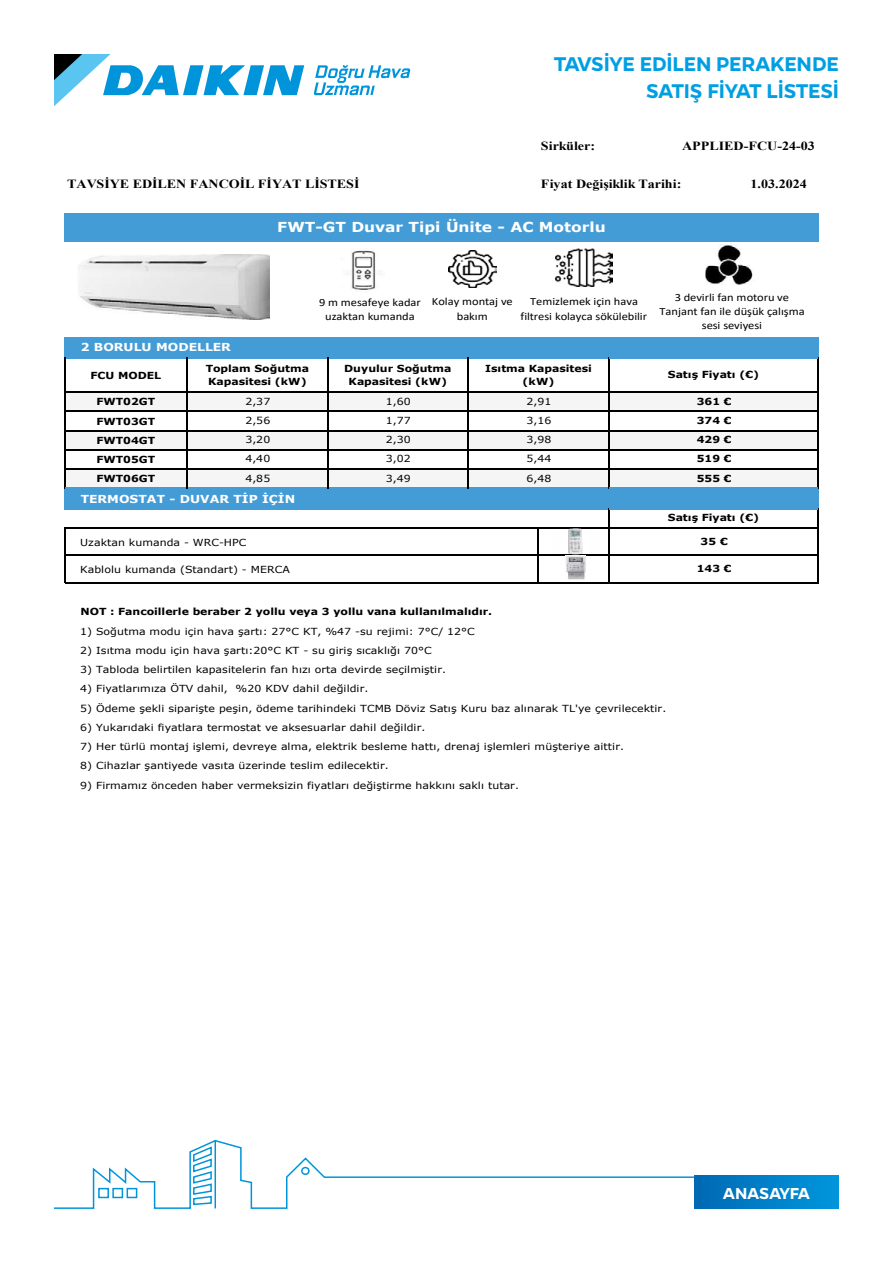
<style>
.page{position:relative;width:893px;height:1263px;background:#fff}
.page>*{position:absolute;margin:0;border:0;box-sizing:border-box;transform-origin:0 0}
.t1{font:600 22.5px/27px "Gentona";letter-spacing:-.02em;color:#009fe3;text-align:right}
.t2{font:600 18px "Gentona";letter-spacing:-.025em;color:#fff}
.t3{font:700 13.8px "Verdana";color:#fff;scale:1.13 1}
.t4{font:700 12.45px "Times New Roman";color:#000;scale:1.13 1}
.t5{font:11.1px/14px "Calibri";letter-spacing:-.005em;color:#000;text-align:center;scale:1.13 1}
.t6{font:700 10.95px "Verdana";color:#fff;scale:1.13 1}
.t7{font:9.75px "Verdana";letter-spacing:.005em;color:#000;scale:1.13 1}
.t8{font:700 9.75px/19.2px "Verdana";color:#000;text-align:center;scale:1.13 1}
</style>
<div class="page">
<div style="left:694px;top:1176px;width:145px;height:33px;background:linear-gradient(to right,#0069b3,#0097dc)"></div>
<svg style="left:54px;top:1140px;width:642px;height:69px"></svg>
<svg style="left:314px;top:65px;width:96px;height:30px"></svg>
<svg style="left:54px;top:54px;width:250px;height:52px"></svg>
<div style="left:65px;top:214px;width:753px;height:28px;background:#449cd7"></div>
<div style="left:65px;top:337px;width:753px;height:21px;background:#449cd7"></div>
<div style="left:65px;top:392px;width:753px;height:19px;background:#f5f5f5"></div>
<div style="left:65px;top:430px;width:753px;height:20px;background:#f5f5f5"></div>
<div style="left:65px;top:469px;width:753px;height:19px;background:#f5f5f5"></div>
<div style="left:65px;top:488px;width:753px;height:21px;background:#449cd7"></div>
<svg style="left:64px;top:213px;width:1px;height:29px"></svg>
<hr style="left:817px;top:215px;width:2px;height:27px;background:#449cd7">
<svg style="left:64px;top:337px;width:1px;height:20px"></svg>
<hr style="left:65px;top:357px;width:121px;height:2px;background:#449cd7">
<hr style="left:188px;top:357px;width:139px;height:2px;background:#449cd7">
<hr style="left:328px;top:357px;width:139px;height:2px;background:#449cd7">
<hr style="left:469px;top:357px;width:139px;height:2px;background:#449cd7">
<svg style="left:818px;top:338px;width:1px;height:19px"></svg>
<hr style="left:64px;top:357px;width:1px;height:34px;background:#000">
<hr style="left:186px;top:357px;width:2px;height:34px;background:#000">
<hr style="left:327px;top:357px;width:1px;height:34px;background:#000">
<hr style="left:64px;top:391px;width:1px;height:98px;background:#000">
<hr style="left:817px;top:357px;width:2px;height:132px;background:#000">
<hr style="left:65px;top:508px;width:543px;height:2px;background:#449cd7">
<hr style="left:608px;top:357px;width:1px;height:132px;background:#000">
<svg style="left:818px;top:489px;width:1px;height:19px"></svg>
<svg style="left:64px;top:489px;width:1px;height:21px"></svg>
<hr style="left:65px;top:527px;width:473px;height:2px;background:#000">
<hr style="left:65px;top:555px;width:473px;height:1px;background:#000">
<hr style="left:65px;top:582px;width:473px;height:1px;background:#000">
<hr style="left:64px;top:527px;width:1px;height:56px;background:#000">
<hr style="left:817px;top:508px;width:2px;height:75px;background:#000">
<hr style="left:186px;top:393px;width:2px;height:96px;background:#000">
<hr style="left:327px;top:393px;width:1px;height:96px;background:#000">
<hr style="left:467px;top:357px;width:2px;height:132px;background:#000">
<hr style="left:608px;top:508px;width:1px;height:75px;background:#000">
<hr style="left:538px;top:527px;width:1px;height:55px;background:#000">
<hr style="left:65px;top:213px;width:754px;height:2px;background:#449cd7">
<hr style="left:65px;top:337px;width:754px;height:1px;background:#449cd7">
<hr style="left:609px;top:357px;width:208px;height:2px;background:#449cd7">
<hr style="left:65px;top:391px;width:754px;height:2px;background:#000">
<hr style="left:65px;top:411px;width:754px;height:1px;background:#000">
<hr style="left:65px;top:430px;width:754px;height:1px;background:#000">
<hr style="left:65px;top:449px;width:754px;height:2px;background:#000">
<hr style="left:65px;top:468px;width:754px;height:2px;background:#000">
<hr style="left:609px;top:508px;width:208px;height:2px;background:#449cd7">
<hr style="left:539px;top:527px;width:280px;height:2px;background:#000">
<hr style="left:539px;top:555px;width:280px;height:1px;background:#000">
<hr style="left:538px;top:582px;width:281px;height:1px;background:#000">
<img style="left:78px;top:254px;width:191px;height:66px">
<img style="left:705px;top:245px;width:48px;height:40px">
<img style="left:555px;top:249px;width:58px;height:37px">
<img style="left:351px;top:250px;width:25px;height:40px">
<img style="left:448px;top:250px;width:48px;height:37px">
<img style="left:566px;top:556px;width:20px;height:23px">
<img style="left:551px;top:528px;width:49px;height:27px">
<h1 class="t1" style="left:554px;top:50px;width:287px">TAVSİYE EDİLEN PERAKENDE<br>SATIŞ FİYAT LİSTESİ</h1>
<p class="t4" style="left:541px;top:137px;width:49px">Sirküler:</p>
<p class="t4" style="left:682px;top:137px;width:119px">APPLIED-FCU-24-03</p>
<p class="t4" style="left:67px;top:175px;width:260px">TAVSİYE EDİLEN FANCOİL FİYAT LİSTESİ</p>
<p class="t4" style="left:541px;top:175px;width:126px">Fiyat Değişiklik Tarihi:</p>
<p class="t4" style="left:751px;top:175px;width:51px">1.03.2024</p>
<h3 class="t3" style="left:277px;top:218px;width:292px">FWT-GT Duvar Tipi Ünite - AC Motorlu</h3>
<p class="t6" style="left:81px;top:340px;width:135px">2 BORULU MODELLER</p>
<p class="t5" style="left:319px;top:295px;width:91px">9 m mesafeye kadar uzaktan kumanda</p>
<p class="t5" style="left:521px;top:295px;width:113px">Temizlemek için hava filtresi kolayca sökülebilir</p>
<p class="t5" style="left:659px;top:290px;width:130px">3 devirli fan motoru ve<br>Tanjant fan ile düşük çalışma sesi seviyesi</p>
<p class="t5" style="left:432px;top:295px;width:73px">Kolay montaj ve bakım</p>
<p class="t8" style="left:206px;top:361px;width:93px;line-height:13.2px;text-align:left">Toplam Soğutma<br>Kapasitesi (kW)</p>
<p class="t8" style="left:344px;top:361px;width:96px;line-height:13.2px">Duyulur Soğutma<br>Kapasitesi (kW)</p>
<p class="t8" style="left:485px;top:361px;width:96px;line-height:13.2px">Isıtma Kapasitesi (kW)</p>
<p class="t8" style="left:668px;top:365px;width:82px">Satış Fiyatı (€)</p>
<p class="t7" style="left:245px;top:394px;width:24px">2,37</p>
<p class="t7" style="left:386px;top:394px;width:24px">1,60</p>
<p class="t7" style="left:526px;top:394px;width:24px">2,91</p>
<p class="t7" style="left:245px;top:433px;width:24px">3,20</p>
<p class="t7" style="left:386px;top:433px;width:24px">2,30</p>
<p class="t7" style="left:526px;top:433px;width:24px">3,98</p>
<p class="t8" style="left:697px;top:430px;width:33px">429 €</p>
<p class="t8" style="left:91px;top:365px;width:64px">FCU MODEL</p>
<p class="t8" style="left:96px;top:392px;width:54px;text-align:justify">FWT02GT FWT03GT FWT04GT FWT05GT FWT06GT</p>
<p class="t6" style="left:81px;top:491px;width:191px">TERMOSTAT - DUVAR TİP İÇİN</p>
<p class="t7" style="left:80px;top:535px;width:149px">Uzaktan kumanda - WRC-HPC</p>
<p class="t7" style="left:80px;top:562px;width:187px">Kablolu kumanda (Standart) - MERCA</p>
<p class="t8" style="left:80px;top:602px;width:366px">NOT : Fancoillerle beraber 2 yollu veya 3 yollu vana kullanılmalıdır.</p>
<p class="t7" style="left:80px;top:624px;width:351px">1) Soğutma modu için hava şartı: 27°C KT, %47 -su rejimi: 7°C/ 12°C</p>
<p class="t7" style="left:80px;top:644px;width:312px">2) Isıtma modu için hava şartı:20°C KT - su giriş sıcaklığı 70°C</p>
<p class="t7" style="left:80px;top:663px;width:325px">3) Tabloda belirtilen kapasitelerin fan hızı orta devirde seçilmiştir.</p>
<p class="t7" style="left:80px;top:682px;width:256px">4) Fiyatlarımıza ÖTV dahil, %20 KDV dahil değildir.</p>
<p class="t7" style="left:80px;top:701px;width:520px">5) Ödeme şekli siparişte peşin, ödeme tarihindeki TCMB Döviz Satış Kuru baz alınarak TL'ye çevrilecektir.</p>
<p class="t7" style="left:80px;top:721px;width:307px">6) Yukarıdaki fiyatlara termostat ve aksesuarlar dahil değildir.</p>
<p class="t7" style="left:80px;top:740px;width:483px">7) Her türlü montaj işlemi, devreye alma, elektrik besleme hattı, drenaj işlemleri müşteriye aittir.</p>
<p class="t7" style="left:80px;top:759px;width:275px">8) Cihazlar şantiyede vasıta üzerinde teslim edilecektir.</p>
<p class="t7" style="left:80px;top:778px;width:390px">9) Firmamız önceden haber vermeksizin fiyatları değiştirme hakkını saklı tutar.</p>
<p class="t8" style="left:697px;top:391px;width:33px">361 €</p>
<p class="t7" style="left:245px;top:414px;width:24px">2,56</p>
<p class="t7" style="left:386px;top:414px;width:24px">1,77</p>
<p class="t7" style="left:526px;top:414px;width:24px">3,16</p>
<p class="t8" style="left:697px;top:411px;width:33px">374 €</p>
<p class="t7" style="left:245px;top:452px;width:24px">4,40</p>
<p class="t7" style="left:386px;top:452px;width:24px">3,02</p>
<p class="t7" style="left:526px;top:452px;width:24px">5,44</p>
<p class="t8" style="left:697px;top:449px;width:33px">519 €</p>
<p class="t7" style="left:245px;top:471px;width:24px">4,85</p>
<p class="t7" style="left:386px;top:471px;width:24px">3,49</p>
<p class="t7" style="left:526px;top:471px;width:24px">6,48</p>
<p class="t8" style="left:697px;top:468px;width:33px">555 €</p>
<p class="t8" style="left:668px;top:508px;width:82px">Satış Fiyatı (€)</p>
<p class="t8" style="left:701px;top:531px;width:26px">35 €</p>
<p class="t8" style="left:697px;top:559px;width:33px">143 €</p>
<h2 class="t2" style="left:723px;top:1183px;width:89px">ANASAYFA</h2>
</div>
